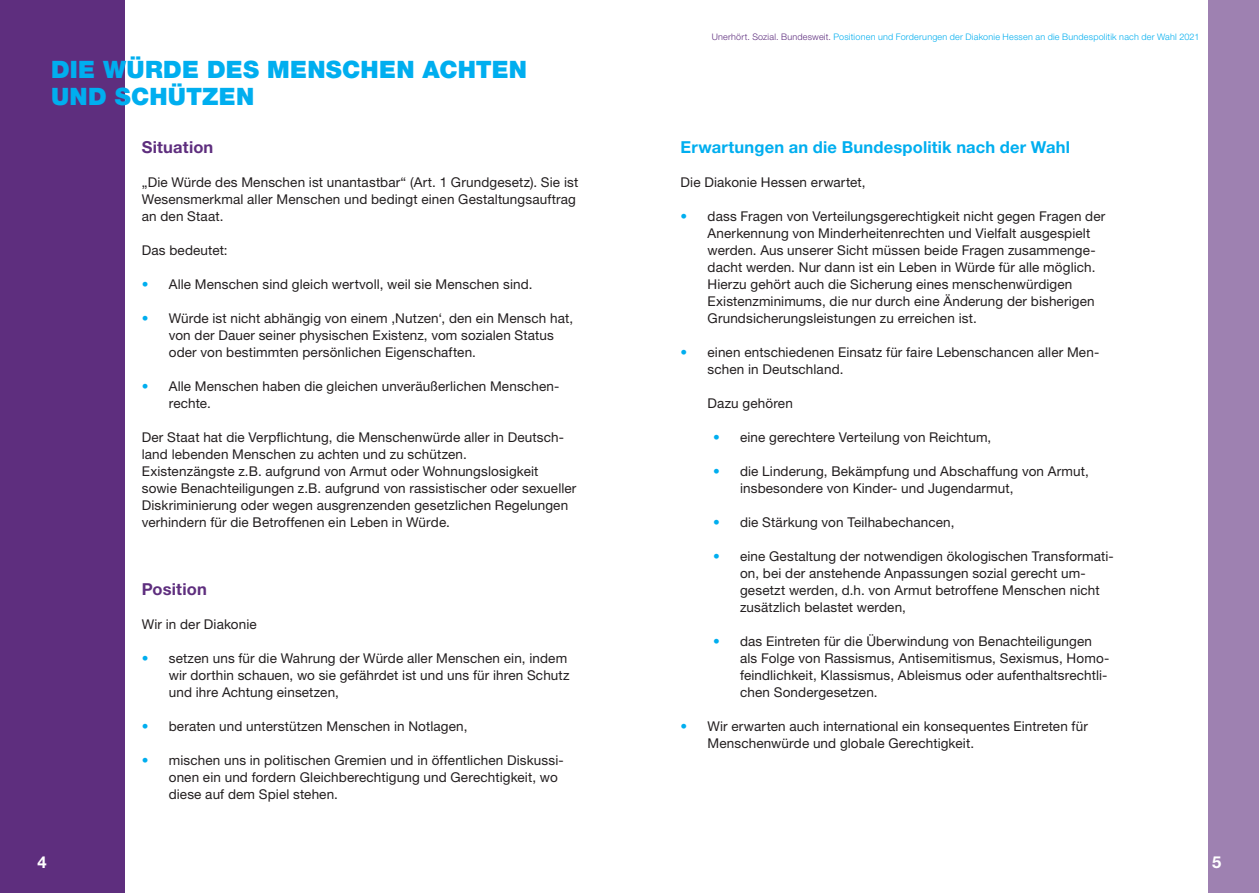
<style>
.page{position:relative;width:1259px;height:893px;background:#fff}
.page>*{position:absolute;margin:0;border:0;box-sizing:border-box;transform-origin:0 0}
._20_Lead_unsichtbar{font:900 24px/27px "Helvetica Neue LT Std";letter-spacing:.01em;color:#00aeef}
._11_Fliesstext_9pt_4{font:700 16.5px "Helvetica Neue LT Std";letter-spacing:.01em;color:#00aeef}
.List_Paragraph{font:700 16.5px "Helvetica Neue LT Std";letter-spacing:.01em;color:#5e2e7e}
.t1{font:700 16.5px "Helvetica Neue LT Std";color:#fff}
.List_Paragraph-2{font:13.5px/17px "Helvetica Neue LT Std";letter-spacing:.01em;color:#231f20}
._11_Fliesstext_9pt_4-2{font:13.5px "Helvetica Neue LT Std";letter-spacing:.01em;color:#231f20}
.t2{font:300 9px "Helvetica Neue LT Std";letter-spacing:.025em;color:#00aeef}
.s1{color:#00aeef}
.s2{color:#5e2e7e}
</style>
<div class="page">
<div style="left:1208px;top:0;width:51px;height:893px;background:#9e81b1"></div>
<div style="left:0;top:0;width:125px;height:893px;background:#5e2e7e"></div>
<p class="_20_Lead_unsichtbar" style="left:51px;top:56px;width:477px">DIE WÜRDE DES MENSCHEN ACHTEN<br>UND SCHÜTZEN</p>
<p class="List_Paragraph" style="left:142px;top:137px;width:73px">Situation</p>
<p class="List_Paragraph-2" style="left:142px;top:174px;width:438px">„Die Würde des Menschen ist unantastbar“ (Art. 1 Grundgesetz). Sie ist<br>Wesensmerkmal aller Menschen und bedingt einen Gestaltungsauftrag an den Staat.</p>
<p class="List_Paragraph-2" style="left:142px;top:242px;width:87px">Das bedeutet:</p>
<p class="List_Paragraph-2" style="left:142px;top:276px;width:392px"><span class="s1">•</span> Alle Menschen sind gleich wertvoll, weil sie Menschen sind.</p>
<p class="List_Paragraph-2" style="left:169px;top:310px;width:406px;text-indent:-27px"><span class="s1">•</span> Würde ist nicht abhängig von einem ‚Nutzen‘, den ein Mensch hat, von der Dauer seiner physischen Existenz, vom sozialen Status oder von bestimmten persönlichen Eigenschaften.</p>
<p class="List_Paragraph-2" style="left:169px;top:378px;width:392px;text-indent:-27px"><span class="s1">•</span> Alle Menschen haben die gleichen unveräußerlichen Menschen&shy;rechte.</p>
<p class="List_Paragraph-2" style="left:142px;top:429px;width:436px">Der Staat hat die Verpflichtung, die Menschenwürde aller in Deutsch&shy;land lebenden Menschen zu achten und zu schützen.<br>Existenzängste z.B. aufgrund von Armut oder Wohnungslosigkeit sowie Benachteiligungen z.B. aufgrund von rassistischer oder sexueller Diskriminierung oder wegen ausgrenzenden gesetzlichen Regelungen verhindern für die Betroffenen ein Leben in Würde.</p>
<p class="List_Paragraph" style="left:142px;top:579px;width:66px">Position</p>
<p class="List_Paragraph-2" style="left:142px;top:616px;width:116px">Wir in der Diakonie</p>
<p class="List_Paragraph-2" style="left:169px;top:650px;width:402px;text-indent:-27px"><span class="s1">•</span> setzen uns für die Wahrung der Würde aller Menschen ein, indem wir dorthin schauen, wo sie gefährdet ist und uns für ihren Schutz und ihre Achtung einsetzen,</p>
<p class="List_Paragraph-2" style="left:142px;top:718px;width:327px"><span class="s1">•</span> beraten und unterstützen Menschen in Notlagen,</p>
<p class="List_Paragraph-2" style="left:169px;top:752px;width:396px;text-indent:-27px"><span class="s1">•</span> mischen uns in politischen Gremien und in öffentlichen Diskussi&shy;onen ein und fordern Gleichberechtigung und Gerechtigkeit, wo diese auf dem Spiel stehen.</p>
<p class="t2" style="left:711px;top:32px;width:489px"><span class="s2">Unerhört. Sozial. Bundesweit.</span> Positionen und Forderungen der Diakonie Hessen an die Bundespolitik nach der Wahl 2021</p>
<p class="_11_Fliesstext_9pt_4" style="left:680px;top:137px;width:391px">Erwartungen an die Bundespolitik nach der Wahl</p>
<p class="_11_Fliesstext_9pt_4-2" style="left:680px;top:174px;width:187px">Die Diakonie Hessen erwartet,</p>
<p class="List_Paragraph-2" style="left:707px;top:208px;width:399px;text-indent:-27px"><span class="s1">•</span> dass Fragen von Verteilungsgerechtigkeit nicht gegen Fragen der Anerkennung von Minderheitenrechten und Vielfalt ausgespielt werden. Aus unserer Sicht müssen beide Fragen zusammenge&shy;dacht werden. Nur dann ist ein Leben in Würde für alle möglich.<br>Hierzu gehört auch die Sicherung eines menschenwürdigen Existenzminimums, die nur durch eine Änderung der bisherigen Grundsicherungsleistungen zu erreichen ist.</p>
<p class="List_Paragraph-2" style="left:707px;top:344px;width:393px;text-indent:-27px"><span class="s1">•</span> einen entschiedenen Einsatz für faire Lebenschancen aller Men&shy;schen in Deutschland.</p>
<p class="List_Paragraph-2" style="left:707px;top:395px;width:87px">Dazu gehören</p>
<p class="List_Paragraph-2" style="left:713px;top:429px;width:280px"><span class="s1">•</span> eine gerechtere Verteilung von Reichtum,</p>
<p class="List_Paragraph-2" style="left:740px;top:463px;width:350px;text-indent:-27px"><span class="s1">•</span> die Linderung, Bekämpfung und Abschaffung von Armut, insbesondere von Kinder- und Jugendarmut,</p>
<p class="List_Paragraph-2" style="left:713px;top:514px;width:243px"><span class="s1">•</span> die Stärkung von Teilhabechancen,</p>
<p class="List_Paragraph-2" style="left:740px;top:548px;width:375px;text-indent:-27px"><span class="s1">•</span> eine Gestaltung der notwendigen ökologischen Transformati&shy;on, bei der anstehende Anpassungen sozial gerecht um&shy;gesetzt werden, d.h. von Armut betroffene Menschen nicht zusätzlich belastet werden,</p>
<p class="List_Paragraph-2" style="left:740px;top:633px;width:371px;text-indent:-27px"><span class="s1">•</span> das Eintreten für die Überwindung von Benachteiligungen als Folge von Rassismus, Antisemitismus, Sexismus, Homo&shy;feindlichkeit, Klassismus, Ableismus oder aufenthaltsrechtli&shy;chen Sondergesetzen.</p>
<p class="List_Paragraph-2" style="left:707px;top:718px;width:382px;text-indent:-27px"><span class="s1">•</span> Wir erwarten auch international ein konsequentes Eintreten für<br>Menschenwürde und globale Gerechtigkeit.</p>
<p class="t1" style="left:38px;top:851px;width:11px">4</p>
<p class="t1" style="left:1212px;top:851px;width:11px">5</p>
</div>
